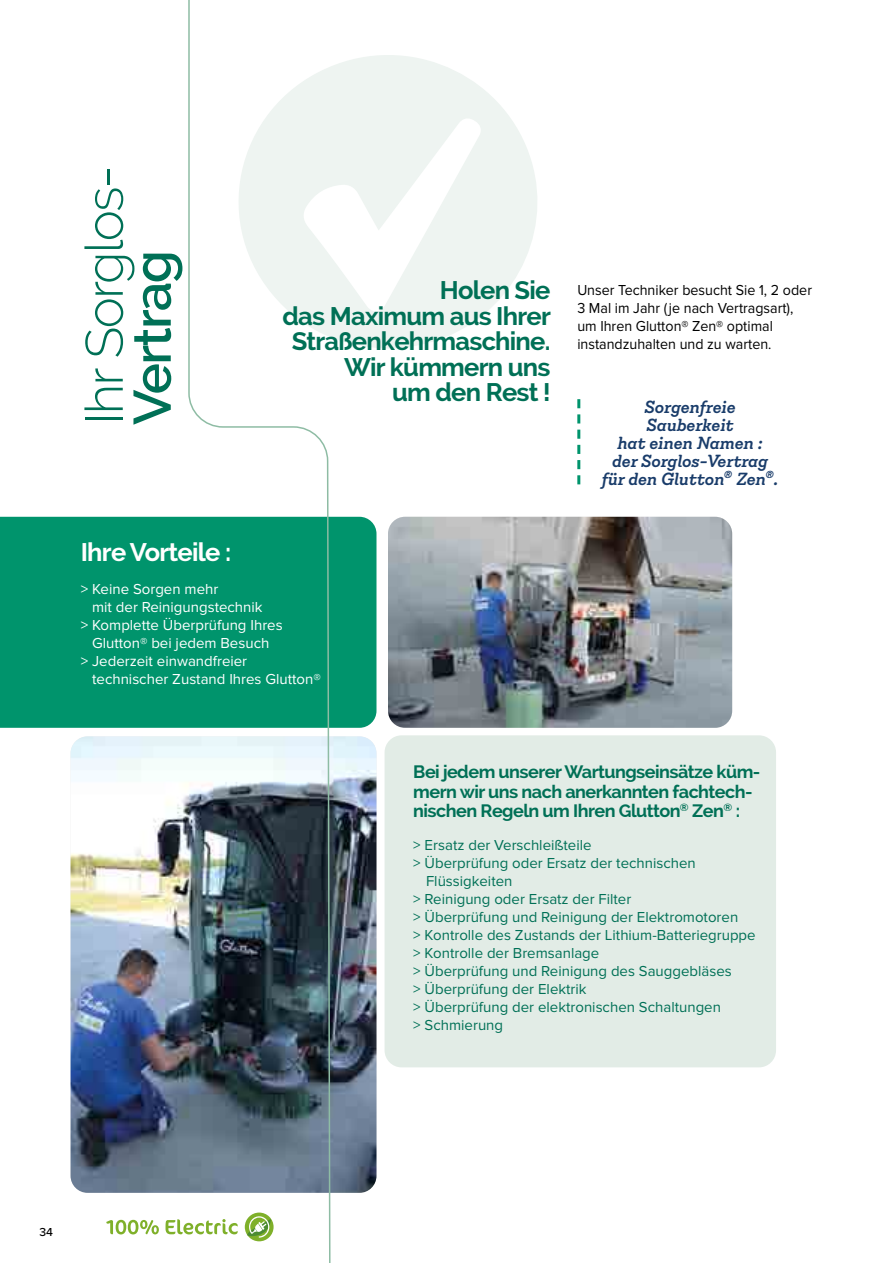
<style>
.page{position:relative;width:893px;height:1263px;background:#fff}
.page>*{position:absolute;margin:0;border:0;box-sizing:border-box;transform-origin:0 0}
.t1{font:300 52.5px "Raleway";letter-spacing:-.03em;color:#007056}
.t2{font:600 52.5px "Raleway";letter-spacing:-.03em;color:#007056}
.t3{font:700 25.5px/25.5px "Raleway";letter-spacing:-.03em;color:#007056;text-align:right}
.t4{font:700 25.5px "Raleway";letter-spacing:-.03em;color:#fff}
.t5{font:italic 600 19.5px/18px "Emy Slab Alt";color:#193c6a;text-align:center}
.t6{font:700 18px/19.5px "Raleway";letter-spacing:-.03em;color:#007056}
.t7{font:15px "Proxima Nova";color:#007056}
.t8{font:15px "Proxima Nova";color:#fff}
.t9{font:15px/18px "Proxima Nova";color:#000;scale:.95 1}
.t10{font:500 12px "Proxima Nova";color:#000}
</style>
<div class="page">
<svg style="left:106px;top:1220px;width:53px;height:14px"></svg>
<svg style="left:166px;top:1219px;width:21px;height:16px"></svg>
<img style="left:71px;top:736px;width:305px;height:457px">
<div style="left:0;top:517px;width:376px;height:211px;background:#00946c"></div>
<svg style="left:331px;top:55px;width:206px;height:294px;fill:#eef4f1"></svg>
<svg style="left:187px;top:0;width:144px;height:1263px"></svg>
<svg style="left:577px;top:399px;width:3px;height:85px"></svg>
<div style="left:385px;top:735px;width:391px;height:332px;background:#e2ece6;border-radius:17px"></div>
<img style="left:388px;top:517px;width:344px;height:211px">
<h1 class="t1" style="left:74px;top:425px;width:261px;rotate:-90deg">Ihr Sorglos-</h1>
<h1 class="t2" style="left:122px;top:425px;width:176px;rotate:-90deg">Vertrag</h1>
<h2 class="t3" style="left:282px;top:278px;width:270px">Holen Sie<br>das Maximum aus Ihrer<br>Straßenkehrmaschine.<br>Wir kümmern uns<br>um den Rest !</h2>
<h2 class="t4" style="left:81px;top:537px;width:152px">Ihre Vorteile :</h2>
<p class="t8" style="left:81px;top:580px;width:139px">&gt; Keine Sorgen mehr</p>
<p class="t8" style="left:92px;top:598px;width:172px">mit der Reinigungstechnik</p>
<p class="t8" style="left:81px;top:616px;width:203px">&gt; Komplette Überprüfung Ihres</p>
<p class="t8" style="left:92px;top:634px;width:179px">Glutton® bei jedem Besuch</p>
<p class="t8" style="left:81px;top:652px;width:168px">&gt; Jederzeit einwandfreier</p>
<p class="t8" style="left:92px;top:670px;width:230px">technischer Zustand Ihres Glutton®</p>
<p class="t9" style="left:577px;top:281px;width:249px">Unser Techniker besucht Sie 1, 2 oder 3 Mal im Jahr (je nach Vertragsart), um Ihren Glutton® Zen® optimal instandzuhalten und zu warten.</p>
<h3 class="t5" style="left:601px;top:397px;width:178px">Sorgenfreie<br>Sauberkeit<br>hat einen Namen :<br>der Sorglos-Vertrag für den Glutton<sup>®</sup> Zen<sup>®</sup>.</h3>
<p class="t6" style="left:413px;top:762px;width:349px">Bei jedem unserer Wartungseinsätze küm&shy;mern wir uns nach anerkannten fachtech&shy;nischen Regeln um Ihren Glutton<sup>®</sup> Zen<sup>®</sup> :</p>
<p class="t7" style="left:413px;top:837px;width:180px">&gt; Ersatz der Verschleißteile</p>
<p class="t7" style="left:413px;top:855px;width:284px">&gt; Überprüfung oder Ersatz der technischen</p>
<p class="t7" style="left:426px;top:873px;width:88px">Flüssigkeiten</p>
<p class="t7" style="left:413px;top:891px;width:219px">&gt; Reinigung oder Ersatz der Filter</p>
<p class="t7" style="left:413px;top:909px;width:326px">&gt; Überprüfung und Reinigung der Elektromotoren</p>
<p class="t7" style="left:413px;top:927px;width:344px">&gt; Kontrolle des Zustands der Lithium-Batteriegruppe</p>
<p class="t7" style="left:413px;top:945px;width:188px">&gt; Kontrolle der Bremsanlage</p>
<p class="t7" style="left:413px;top:963px;width:320px">&gt; Überprüfung und Reinigung des Sauggebläses</p>
<p class="t7" style="left:413px;top:981px;width:175px">&gt; Überprüfung der Elektrik</p>
<p class="t7" style="left:413px;top:999px;width:309px">&gt; Überprüfung der elektronischen Schaltungen</p>
<p class="t7" style="left:413px;top:1017px;width:91px">&gt; Schmierung</p>
<p class="t10" style="left:40px;top:1223px;width:15px">34</p>
</div>
